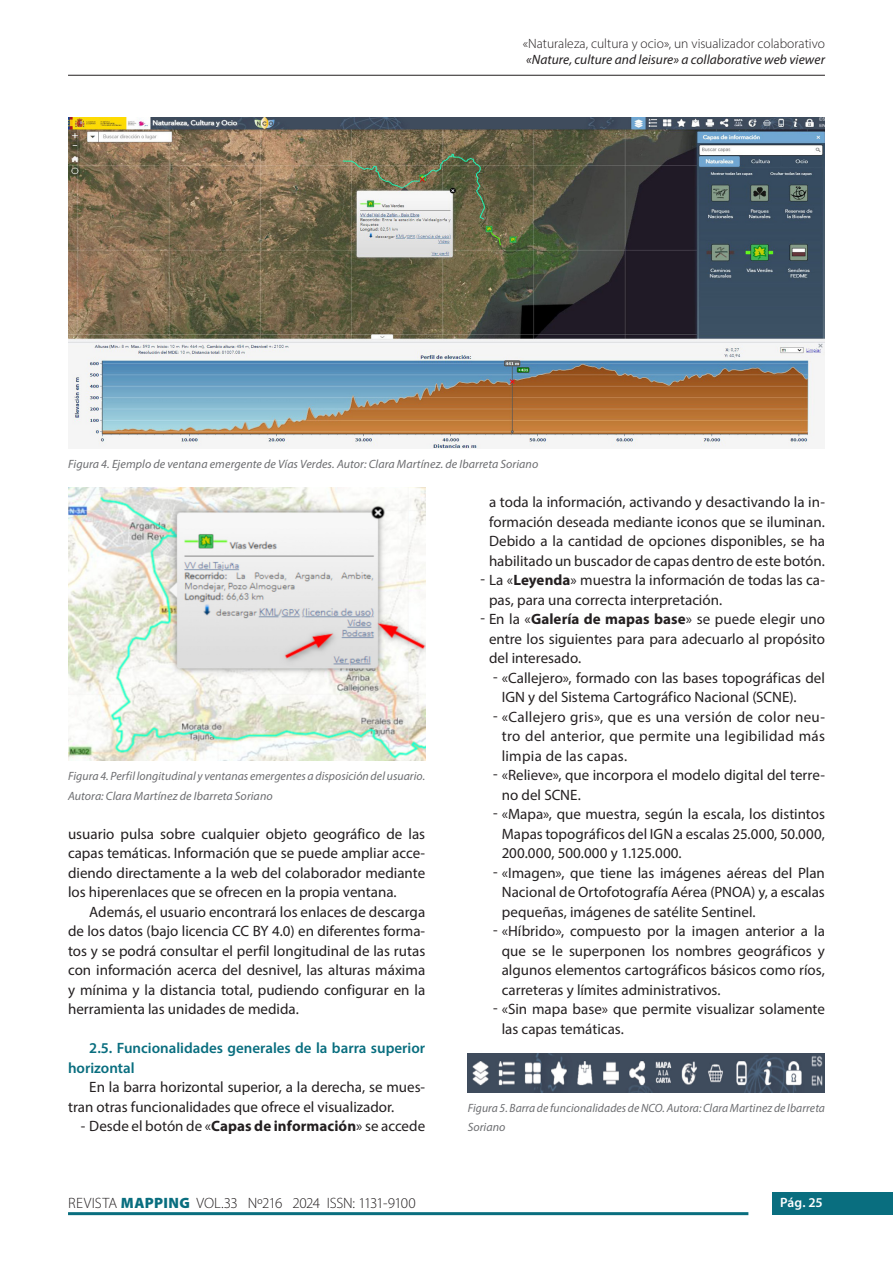
<style>
.page{position:relative;width:893px;height:1263px;background:#fff}
.page>*{position:absolute;margin:0;border:0;box-sizing:border-box;transform-origin:0 0}
.t1{font:15px/19.5px "Myriad Pro";color:#242021;text-align:justify}
.texto_principal{font:15px/19.5px "Myriad Pro";color:#231f20;text-align:justify}
.subtitulo1-verde{font:600 15px/19.5px "Myriad Pro";color:#096e7f}
.t2{font:300 15px "Myriad Pro";letter-spacing:-.02em;color:#231f20}
.t3{font:300 13.5px "Myriad Pro";color:#231f20}
.t4{font:italic 13.5px "Myriad Pro";color:#231f20}
.t5{font:600 13.5px "Myriad Pro";color:#fff}
.pie_de_foto{font:italic 12px/19.5px "Myriad Pro";letter-spacing:.005em;color:#6c6d70}
.s1{font-weight:700}
.s2{font-weight:900;color:#096e7f}
</style>
<div class="page">
<div style="left:772px;top:1193px;width:121px;height:22px;background:#096e7f"></div>
<hr style="left:68px;top:1212px;width:680px;height:3px;background:#096e7f">
<hr style="left:68px;top:75px;width:757px;height:1px;background:#231f20">
<img style="left:68px;top:488px;width:357px;height:272px">
<img style="left:68px;top:117px;width:757px;height:331px">
<img style="left:468px;top:1053px;width:357px;height:39px">
<p class="t3" style="left:523px;top:36px;width:304px">«Naturaleza, cultura y ocio», un visualizador colaborativo</p>
<p class="t4" style="left:526px;top:52px;width:300px">«Nature, culture and leisure» a collaborative web viewer</p>
<p class="pie_de_foto" style="left:68px;top:454px;width:472px">Figura 4. Ejemplo de ventana emergente de Vías Verdes. Autor: Clara Martínez. de Ibarreta Soriano</p>
<p class="pie_de_foto" style="left:68px;top:766px;width:359px">Figura 4. Perfil longitudinal y ventanas emergentes a disposición del usuario.<br>Autora: Clara Martínez de Ibarreta Soriano</p>
<p class="texto_principal" style="left:68px;top:823px;width:359px">usuario pulsa sobre cualquier objeto geográfico de las capas temáticas. Información que se puede ampliar acce&shy;diendo directamente a la web del colaborador mediante los hiperenlaces que se ofrecen en la propia ventana.</p>
<p class="texto_principal" style="left:68px;top:901px;width:359px;text-indent:21px">Además, el usuario encontrará los enlaces de descarga de los datos (bajo licencia CC BY 4.0) en diferentes forma&shy;tos y se podrá consultar el perfil longitudinal de las rutas con información acerca del desnivel, las alturas máxima y mínima y la distancia total, pudiendo configurar en la herramienta las unidades de medida.</p>
<p class="subtitulo1-verde" style="left:68px;top:1038px;width:359px;text-indent:21px">2.5. Funcionalidades generales de la barra superior horizontal</p>
<p class="texto_principal" style="left:68px;top:1077px;width:359px;text-indent:21px">En la barra horizontal superior, a la derecha, se mues&shy;tran otras funcionalidades que ofrece el visualizador.</p>
<p class="texto_principal" style="left:81px;top:1116px;width:346px">- Desde el botón de «<span class="s1">Capas de información</span>» se accede</p>
<p class="t1" style="left:489px;top:492px;width:337px">a toda la información, activando y desactivando la in&shy;formación deseada mediante iconos que se iluminan.<br>Debido a la cantidad de opciones disponibles, se ha habilitado un buscador de capas dentro de este botón.</p>
<p class="t1" style="left:489px;top:570px;width:337px;text-indent:-9px">- La «<span class="s1">Leyenda</span>» muestra la información de todas las ca&shy;pas, para una correcta interpretación.</p>
<p class="t1" style="left:489px;top:609px;width:337px;text-indent:-9px">- En la «<span class="s1">Galería de mapas base</span>» se puede elegir uno entre los siguientes para para adecuarlo al propósito del interesado.</p>
<p class="t1" style="left:502px;top:667px;width:325px;text-indent:-9px">- «Callejero», formado con las bases topográficas del<br>IGN y del Sistema Cartográfico Nacional (SCNE).</p>
<p class="t1" style="left:502px;top:706px;width:325px;text-indent:-9px">- «Callejero gris», que es una versión de color neu&shy;tro del anterior, que permite una legibilidad más limpia de las capas.</p>
<p class="t1" style="left:502px;top:765px;width:325px;text-indent:-9px">- «Relieve», que incorpora el modelo digital del terre&shy;no del SCNE.</p>
<p class="t1" style="left:502px;top:804px;width:325px;text-indent:-9px">- «Mapa», que muestra, según la escala, los distintos Mapas topográficos del IGN a escalas 25.000, 50.000, 200.000, 500.000 y 1.125.000.</p>
<p class="t1" style="left:502px;top:862px;width:325px;text-indent:-9px">- «Imagen», que tiene las imágenes aéreas del Plan Nacional de Ortofotografía Aérea (PNOA) y, a escalas pequeñas, imágenes de satélite Sentinel.</p>
<p class="t1" style="left:502px;top:921px;width:325px;text-indent:-9px">- «Híbrido», compuesto por la imagen anterior a la que se le superponen los nombres geográficos y algunos elementos cartográficos básicos como ríos, carreteras y límites administrativos.</p>
<p class="t1" style="left:502px;top:999px;width:325px;text-indent:-9px">- «Sin mapa base» que permite visualizar solamente las capas temáticas.</p>
<p class="pie_de_foto" style="left:468px;top:1098px;width:359px">Figura 5. Barra de funcionalidades de NCO. Autora: Clara Martinez de Ibarreta<br>Soriano</p>
<p class="t2" style="left:68px;top:1194px;width:349px">REVISTA <span class="s2">MAPPING</span> VOL.33 Nº216 2024 ISSN: 1131-9100</p>
<p class="t5" style="left:780px;top:1194px;width:44px">Pág. 25</p>
</div>
